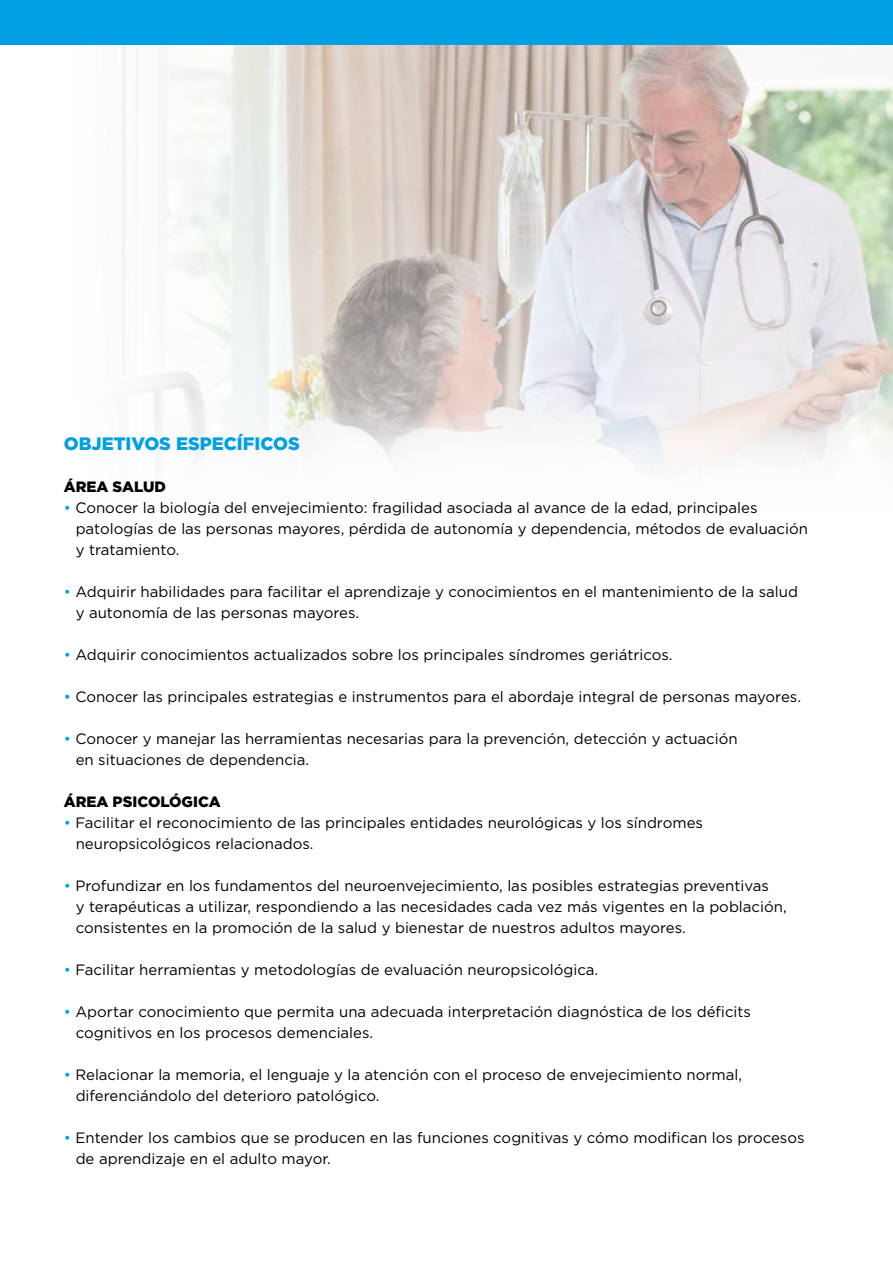
<style>
.page{position:relative;width:893px;height:1263px;background:#fff}
.page>*{position:absolute;margin:0;border:0;box-sizing:border-box;transform-origin:0 0}
.t1{font:900 18px "Gotham";color:#009fe3}
.t2{font:15px/21px "Gotham";color:#000}
.t3{font:900 15px "Gotham";color:#000}
.s1{color:#009fe3}
</style>
<div class="page">
<img style="left:54px;top:44px;width:839px;height:426px">
<div style="left:0;top:0;width:893px;height:44px;background:#009fe3"></div>
<p class="t1" style="left:64px;top:431px;width:237px">OBJETIVOS ESPECÍFICOS</p>
<p class="t3" style="left:64px;top:476px;width:104px">ÁREA SALUD</p>
<p class="t2" style="left:76px;top:497px;width:734px;text-indent:-12px"><span class="s1">•</span> Conocer la biología del envejecimiento: fragilidad asociada al avance de la edad, principales patologías de las personas mayores, pérdida de autonomía y dependencia, métodos de evaluación y tratamiento.</p>
<p class="t2" style="left:76px;top:581px;width:724px;text-indent:-12px"><span class="s1">•</span> Adquirir habilidades para facilitar el aprendizaje y conocimientos en el mantenimiento de la salud y autonomía de las personas mayores.</p>
<p class="t2" style="left:64px;top:644px;width:610px"><span class="s1">•</span> Adquirir conocimientos actualizados sobre los principales síndromes geriátricos.</p>
<p class="t2" style="left:64px;top:686px;width:739px"><span class="s1">•</span> Conocer las principales estrategias e instrumentos para el abordaje integral de personas mayores.</p>
<p class="t2" style="left:76px;top:728px;width:663px;text-indent:-12px"><span class="s1">•</span> Conocer y manejar las herramientas necesarias para la prevención, detección y actuación en situaciones de dependencia.</p>
<p class="t3" style="left:64px;top:791px;width:159px">ÁREA PSICOLÓGICA</p>
<p class="t2" style="left:76px;top:812px;width:629px;text-indent:-12px"><span class="s1">•</span> Facilitar el reconocimiento de las principales entidades neurológicas y los síndromes neuropsicológicos relacionados.</p>
<p class="t2" style="left:76px;top:875px;width:712px;text-indent:-12px"><span class="s1">•</span> Profundizar en los fundamentos del neuroenvejecimiento, las posibles estrategias preventivas<br>y terapéuticas a utilizar, respondiendo a las necesidades cada vez más vigentes en la población, consistentes en la promoción de la salud y bienestar de nuestros adultos mayores.</p>
<p class="t2" style="left:64px;top:959px;width:536px"><span class="s1">•</span> Facilitar herramientas y metodologías de evaluación neuropsicológica.</p>
<p class="t2" style="left:76px;top:1001px;width:677px;text-indent:-12px"><span class="s1">•</span> Aportar conocimiento que permita una adecuada interpretación diagnóstica de los déficits cognitivos en los procesos demenciales.</p>
<p class="t2" style="left:76px;top:1064px;width:668px;text-indent:-12px"><span class="s1">•</span> Relacionar la memoria, el lenguaje y la atención con el proceso de envejecimiento normal, diferenciándolo del deterioro patológico.</p>
<p class="t2" style="left:76px;top:1127px;width:730px;text-indent:-12px"><span class="s1">•</span> Entender los cambios que se producen en las funciones cognitivas y cómo modifican los procesos de aprendizaje en el adulto mayor.</p>
</div>
